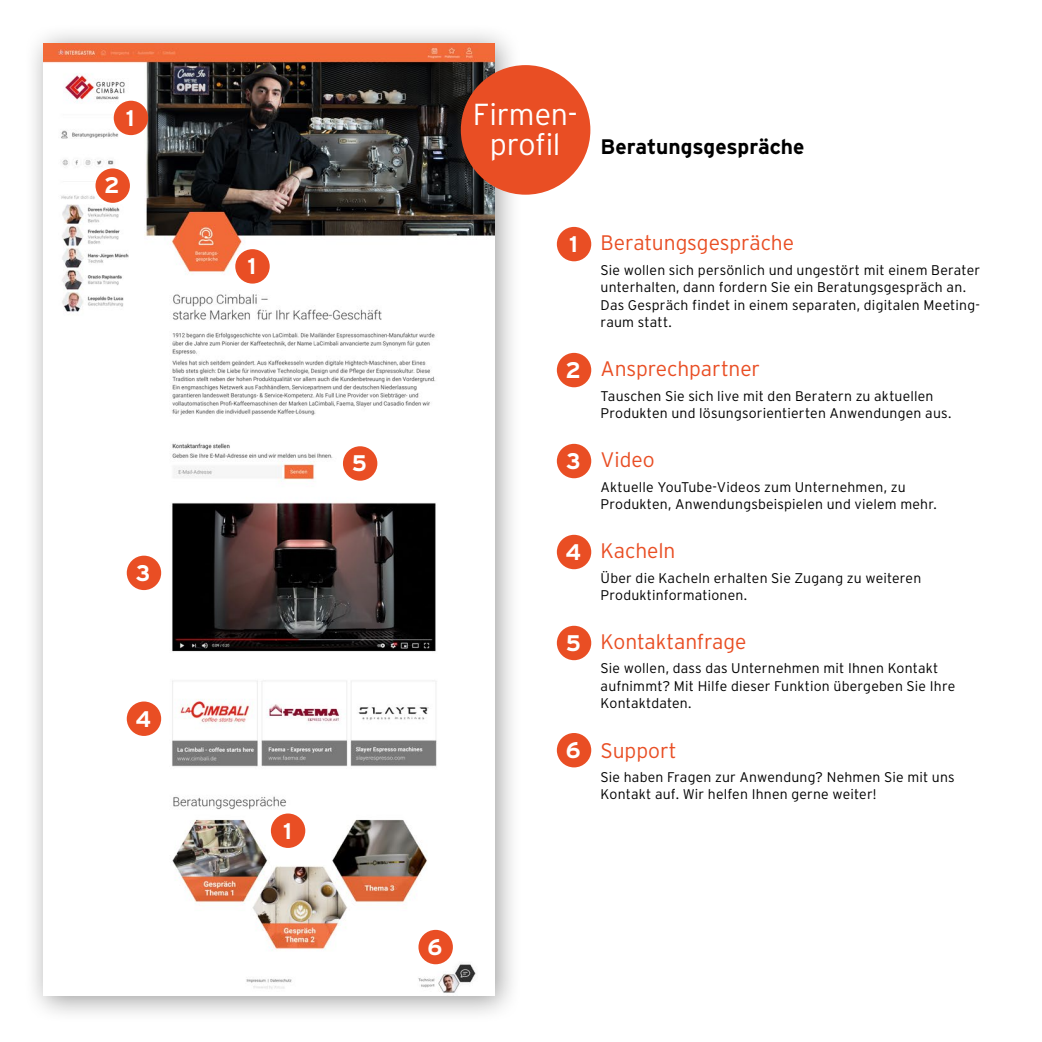
<style>
.page{position:relative;width:1042px;height:1042px;background:#fff}
.page>*{position:absolute;margin:0;border:0;box-sizing:border-box;transform-origin:0 0}
.Bullets{font:300 30.45px/30.4px "Interstate";letter-spacing:-.005em;color:#fff;text-align:center}
.t1{font:700 22.57px "Interstate";color:#fff}
.Copy{font:300 21px "Interstate";letter-spacing:-.005em;color:#e94e24}
.Copy-2{font:700 21px "Interstate";letter-spacing:-.005em;color:#000}
.t2{font:300 14px/17.5px "Interstate";letter-spacing:.015em;color:#000}
</style>
<div class="page">
<div style="left:23px;top:23px;width:499px;height:1000px;background:#000;opacity:.4"></div>
<img style="left:44px;top:44px;width:450px;height:952px">
<div style="left:461px;top:65px;width:129px;height:130px;background:#e94e24;border-radius:50%"></div>
<div style="left:114px;top:101px;width:34px;height:34px;background:#e94e24;border-radius:50%"></div>
<div style="left:235px;top:249px;width:35px;height:35px;background:#e94e24;border-radius:50%"></div>
<div style="left:127px;top:556px;width:34px;height:34px;background:#e94e24;border-radius:50%"></div>
<div style="left:127px;top:701px;width:34px;height:35px;background:#e94e24;border-radius:50%"></div>
<div style="left:418px;top:930px;width:35px;height:34px;background:#e94e24;border-radius:50%"></div>
<div style="left:271px;top:813px;width:34px;height:35px;background:#e94e24;border-radius:50%"></div>
<div style="left:343px;top:446px;width:34px;height:35px;background:#e94e24;border-radius:50%"></div>
<div style="left:95px;top:168px;width:35px;height:35px;background:#e94e24;border-radius:50%"></div>
<div style="left:557px;top:227px;width:34px;height:34px;background:#e94e24;border-radius:50%"></div>
<div style="left:557px;top:353px;width:34px;height:34px;background:#e94e24;border-radius:50%"></div>
<div style="left:557px;top:444px;width:34px;height:34px;background:#e94e24;border-radius:50%"></div>
<div style="left:557px;top:535px;width:34px;height:34px;background:#e94e24;border-radius:50%"></div>
<div style="left:557px;top:626px;width:34px;height:34px;background:#e94e24;border-radius:50%"></div>
<div style="left:557px;top:733px;width:34px;height:34px;background:#e94e24;border-radius:50%"></div>
<p class="t1" style="left:126px;top:105px;width:10px">1</p>
<p class="t1" style="left:104px;top:173px;width:17px">2</p>
<p class="t1" style="left:136px;top:560px;width:16px">3</p>
<p class="t1" style="left:135px;top:706px;width:17px">4</p>
<p class="t1" style="left:247px;top:254px;width:10px">1</p>
<p class="t1" style="left:283px;top:818px;width:10px">1</p>
<p class="t1" style="left:352px;top:451px;width:17px">5</p>
<p class="Bullets" style="left:473px;top:98px;width:106px">Firmen&shy;profil</p>
<p class="Copy-2" style="left:600px;top:135px;width:205px">Beratungsgespräche</p>
<p class="t1" style="left:569px;top:231px;width:10px">1</p>
<p class="Copy" style="left:600px;top:231px;width:195px">Beratungsgespräche</p>
<p class="t2" style="left:600px;top:261px;width:381px">Sie wollen sich persönlich und ungestört mit einem Berater unterhalten, dann fordern Sie ein Beratungsgespräch an.<br>Das Gespräch findet in einem separaten, digitalen Meeting&shy;raum statt.</p>
<p class="t1" style="left:565px;top:357px;width:17px">2</p>
<p class="Copy" style="left:600px;top:357px;width:161px">Ansprechpartner</p>
<p class="t2" style="left:600px;top:387px;width:352px">Tauschen Sie sich live mit den Beratern zu aktuellen<br>Produkten und lösungsorientierten Anwendungen aus.</p>
<p class="t1" style="left:566px;top:448px;width:16px">3</p>
<p class="Copy" style="left:600px;top:448px;width:56px">Video</p>
<p class="t2" style="left:600px;top:478px;width:338px">Aktuelle YouTube-Videos zum Unternehmen, zu<br>Produkten, Anwendungsbeispielen und vielem mehr.</p>
<p class="t1" style="left:565px;top:539px;width:17px">4</p>
<p class="Copy" style="left:600px;top:539px;width:76px">Kacheln</p>
<p class="t2" style="left:600px;top:569px;width:322px">Über die Kacheln erhalten Sie Zugang zu weiteren<br>Produktinformationen.</p>
<p class="t1" style="left:566px;top:630px;width:17px">5</p>
<p class="Copy" style="left:600px;top:630px;width:147px">Kontaktanfrage</p>
<p class="t2" style="left:600px;top:660px;width:356px">Sie wollen, dass das Unternehmen mit Ihnen Kontakt aufnimmt? Mit Hilfe dieser Funktion übergeben Sie Ihre<br>Kontaktdaten.</p>
<p class="t1" style="left:566px;top:737px;width:16px">6</p>
<p class="Copy" style="left:600px;top:738px;width:78px">Support</p>
<p class="t2" style="left:600px;top:768px;width:355px">Sie haben Fragen zur Anwendung? Nehmen Sie mit uns<br>Kontakt auf. Wir helfen Ihnen gerne weiter!</p>
<p class="t1" style="left:427px;top:934px;width:16px">6</p>
</div>
